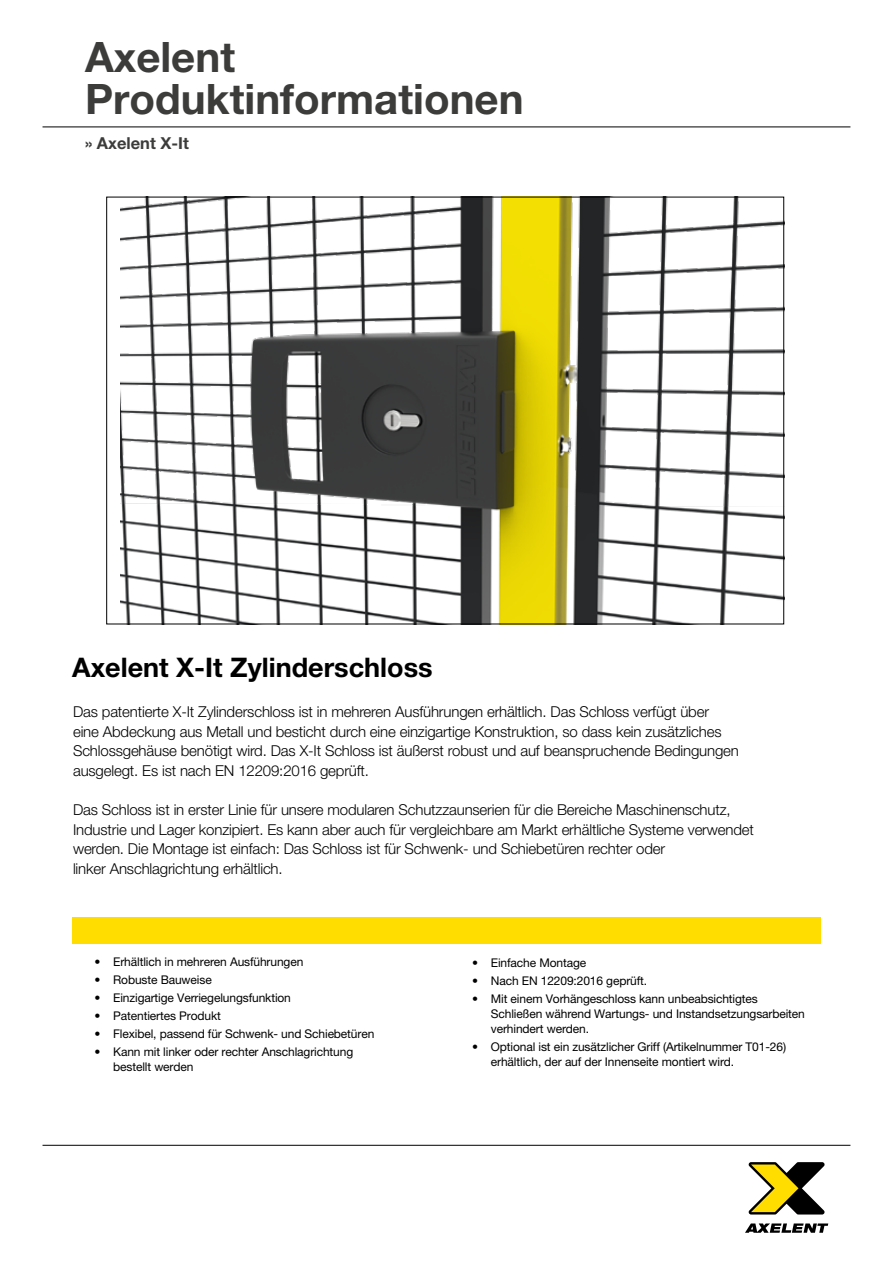
<style>
.page{position:relative;width:893px;height:1263px;background:#fff}
.page>*{position:absolute;margin:0;border:0;box-sizing:border-box;transform-origin:0 0}
.t1{font:700 42px/42px "Helvetica Neue LT Pro";color:#3c3c3b}
.t2{font:700 27px "Helvetica Neue LT Pro";color:#000}
.t3{font:700 16.5px "Helvetica Neue LT Pro";color:#3c3c3b}
.t4{font:300 15px/19.5px "Helvetica Neue LT Pro";letter-spacing:-.01em;color:#000}
.t5{font:12px/15px "Helvetica Neue LT Pro";letter-spacing:-.01em;color:#000}
.s1{font-weight:900;font-size:13.5px;color:#fff}
</style>
<div class="page">
<img style="left:120px;top:199px;width:662px;height:423px">
<hr style="left:43px;top:1145px;width:807px;height:1px;background:#000">
<svg style="left:748px;top:1162px;width:77px;height:53px"></svg>
<svg style="left:745px;top:1223px;width:84px;height:10px"></svg>
<div style="left:72px;top:917px;width:749px;height:26px;background:#fd0"></div>
<hr style="left:43px;top:127px;width:807px;height:1px;background:#000">
<h1 class="t1" style="left:85px;top:35px;width:440px">Axelent<br>Produktinformationen</h1>
<p class="t3" style="left:74px;top:133px;width:117px"><span class="s1">»</span> » Axelent X-It</p>
<h2 class="t2" style="left:72px;top:651px;width:362px">Axelent X-It Zylinderschloss</h2>
<p class="t4" style="left:73px;top:702px;width:667px">Das patentierte X-It Zylinderschloss ist in mehreren Ausführungen erhältlich. Das Schloss verfügt über<br>eine Abdeckung aus Metall und besticht durch eine einzigartige Konstruktion, so dass kein zusätzliches Schlossgehäuse benötigt wird. Das X-It Schloss ist äußerst robust und auf beanspruchende Bedingungen ausgelegt. Es ist nach EN 12209:2016 geprüft.</p>
<p class="t4" style="left:73px;top:800px;width:682px">Das Schloss ist in erster Linie für unsere modularen Schutzzaunserien für die Bereiche Maschinenschutz, Industrie und Lager konzipiert. Es kann aber auch für vergleichbare am Markt erhältliche Systeme verwendet werden. Die Montage ist einfach: Das Schloss ist für Schwenk- und Schiebetüren rechter oder<br>linker Anschlagrichtung erhältlich.</p>
<p class="t5" style="left:94px;top:954px;width:210px">• Erhältlich in mehreren Ausführungen</p>
<p class="t5" style="left:94px;top:972px;width:119px">• Robuste Bauweise</p>
<p class="t5" style="left:94px;top:990px;width:198px">• Einzigartige Verriegelungsfunktion</p>
<p class="t5" style="left:94px;top:1008px;width:128px">• Patentiertes Produkt</p>
<p class="t5" style="left:94px;top:1026px;width:281px">• Flexibel, passend für Schwenk- und Schiebetüren</p>
<p class="t5" style="left:113px;top:1044px;width:242px;text-indent:-19px">• Kann mit linker oder rechter Anschlagrichtung bestellt werden</p>
<p class="t5" style="left:472px;top:955px;width:116px">• Einfache Montage</p>
<p class="t5" style="left:472px;top:973px;width:177px">• Nach EN 12209:2016 geprüft.</p>
<p class="t5" style="left:491px;top:991px;width:316px;text-indent:-19px">• Mit einem Vorhängeschloss kann unbeabsichtigtes<br>Schließen während Wartungs- und Instandsetzungsarbeiten verhindert werden.</p>
<p class="t5" style="left:491px;top:1039px;width:297px;text-indent:-19px">• Optional ist ein zusätzlicher Griff (Artikelnummer T01-26) erhältlich, der auf der Innenseite montiert wird.</p>
</div>
